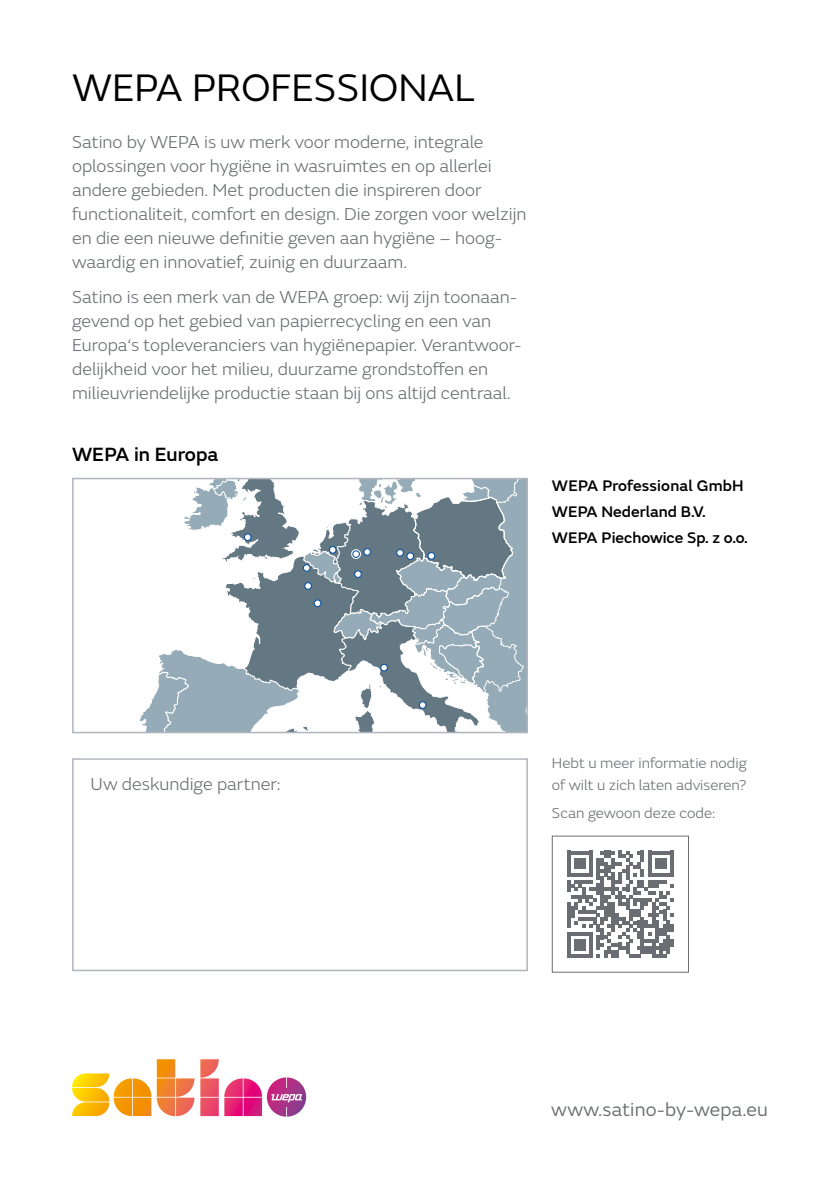
<style>
.page{position:relative;width:840px;height:1191px;background:#fff}
.page>*{position:absolute;margin:0;border:0;box-sizing:border-box;transform-origin:0 0}
._01-Überschrift_Med{font:40px "FS Emeric";color:#000}
.Absatzformat_4{font:500 20px "FS Emeric";color:#000}
.Absatzformat_3{font:19.6px "FS Emeric";letter-spacing:.01em;color:#6a6d71}
.PK_COPY{font:300 18px/24px "FS Emeric";color:#6a6d71}
._04-Copy_Book{font:500 16px "FS Emeric";color:#000}
._04-Copy_Book-2{font:300 15px/22px "FS Emeric";color:#6a6d71}
</style>
<div class="page">
<div style="left:72px;top:758px;width:455px;height:213px;border:2px solid #afb6bd"></div>
<svg style="left:139px;top:481px;width:385px;height:249px"></svg>
<div style="left:418px;top:701px;width:8px;height:8px;border:1px solid #034ea2;border-radius:50%"></div>
<div style="left:380px;top:664px;width:7px;height:7px;background:#fff;border-radius:50%"></div>
<div style="left:380px;top:664px;width:7px;height:7px;border:1px solid #034ea2;border-radius:50%"></div>
<div style="left:352px;top:551px;width:7px;height:6px;background:#fff;border-radius:50%"></div>
<div style="left:352px;top:550px;width:8px;height:8px;border:1px solid #034ea2;border-radius:50%"></div>
<div style="left:351px;top:549px;width:10px;height:10px;border:1px solid #fff;border-radius:50%"></div>
<div style="left:428px;top:552px;width:6px;height:7px;background:#fff;border-radius:50%"></div>
<div style="left:427px;top:552px;width:8px;height:7px;border:1px solid #034ea2;border-radius:50%"></div>
<div style="left:406px;top:553px;width:7px;height:6px;background:#fff;border-radius:50%"></div>
<div style="left:406px;top:552px;width:8px;height:8px;border:1px solid #034ea2;border-radius:50%"></div>
<div style="left:396px;top:549px;width:7px;height:7px;background:#fff;border-radius:50%"></div>
<div style="left:396px;top:549px;width:7px;height:7px;border:1px solid #034ea2;border-radius:50%"></div>
<div style="left:364px;top:548px;width:6px;height:7px;background:#fff;border-radius:50%"></div>
<div style="left:363px;top:548px;width:8px;height:8px;border:1px solid #034ea2;border-radius:50%"></div>
<div style="left:244px;top:534px;width:7px;height:6px;background:#fff;border-radius:50%"></div>
<div style="left:244px;top:533px;width:7px;height:8px;border:1px solid #034ea2;border-radius:50%"></div>
<div style="left:314px;top:600px;width:7px;height:6px;background:#fff;border-radius:50%"></div>
<div style="left:313px;top:599px;width:8px;height:8px;border:1px solid #034ea2;border-radius:50%"></div>
<div style="left:329px;top:546px;width:7px;height:7px;background:#fff;border-radius:50%"></div>
<div style="left:329px;top:546px;width:7px;height:7px;border:1px solid #034ea2;border-radius:50%"></div>
<div style="left:304px;top:582px;width:7px;height:7px;background:#fff;border-radius:50%"></div>
<div style="left:304px;top:582px;width:8px;height:8px;border:1px solid #034ea2;border-radius:50%"></div>
<div style="left:72px;top:478px;width:455px;height:255px;border:2px solid #afb6bd"></div>
<svg style="left:567px;top:850px;width:106px;height:107px"></svg>
<div style="left:551px;top:836px;width:137px;height:136px;border:1px solid #6a6d71"></div>
<svg style="left:72px;top:1059px;width:234px;height:57px"></svg>
<p class="_01-Überschrift_Med" style="left:72px;top:60px;width:404px">WEPA PROFESSIONAL</p>
<p class="PK_COPY" style="left:72px;top:129px;width:455px">Satino by WEPA is uw merk voor moderne, integrale oplossingen voor hygiëne in wasruimtes en op allerlei andere gebieden. Met producten die inspireren door functionaliteit, comfort en design. Die zorgen voor welzijn en die een nieuwe definitie geven aan hygiëne – hoog&shy;waardig en innovatief, zuinig en duurzaam.</p>
<p class="PK_COPY" style="left:72px;top:284px;width:451px">Satino is een merk van de WEPA groep: wij zijn toonaan&shy;gevend op het gebied van papierrecycling en een van Europa‘s topleveranciers van hygiënepapier. Verantwoor&shy;delijkheid voor het milieu, duurzame grondstoffen en milieuvriendelijke productie staan bij ons altijd centraal.</p>
<p class="Absatzformat_4" style="left:72px;top:440px;width:148px">WEPA in Europa</p>
<p class="_04-Copy_Book" style="left:551px;top:473px;width:193px">WEPA Professional GmbH</p>
<p class="_04-Copy_Book" style="left:551px;top:499px;width:155px">WEPA Nederland B.V.</p>
<p class="_04-Copy_Book" style="left:551px;top:525px;width:197px">WEPA Piechowice Sp. z o.o.</p>
<p class="PK_COPY" style="left:91px;top:771px;width:191px">Uw deskundige partner:</p>
<p class="_04-Copy_Book-2" style="left:551px;top:751px;width:196px">Hebt u meer informatie nodig of wilt u zich laten adviseren?</p>
<p class="_04-Copy_Book-2" style="left:551px;top:801px;width:165px">Scan gewoon deze code:</p>
<p class="Absatzformat_3" style="left:551px;top:1096px;width:218px">www.satino-by-wepa.eu</p>
</div>
